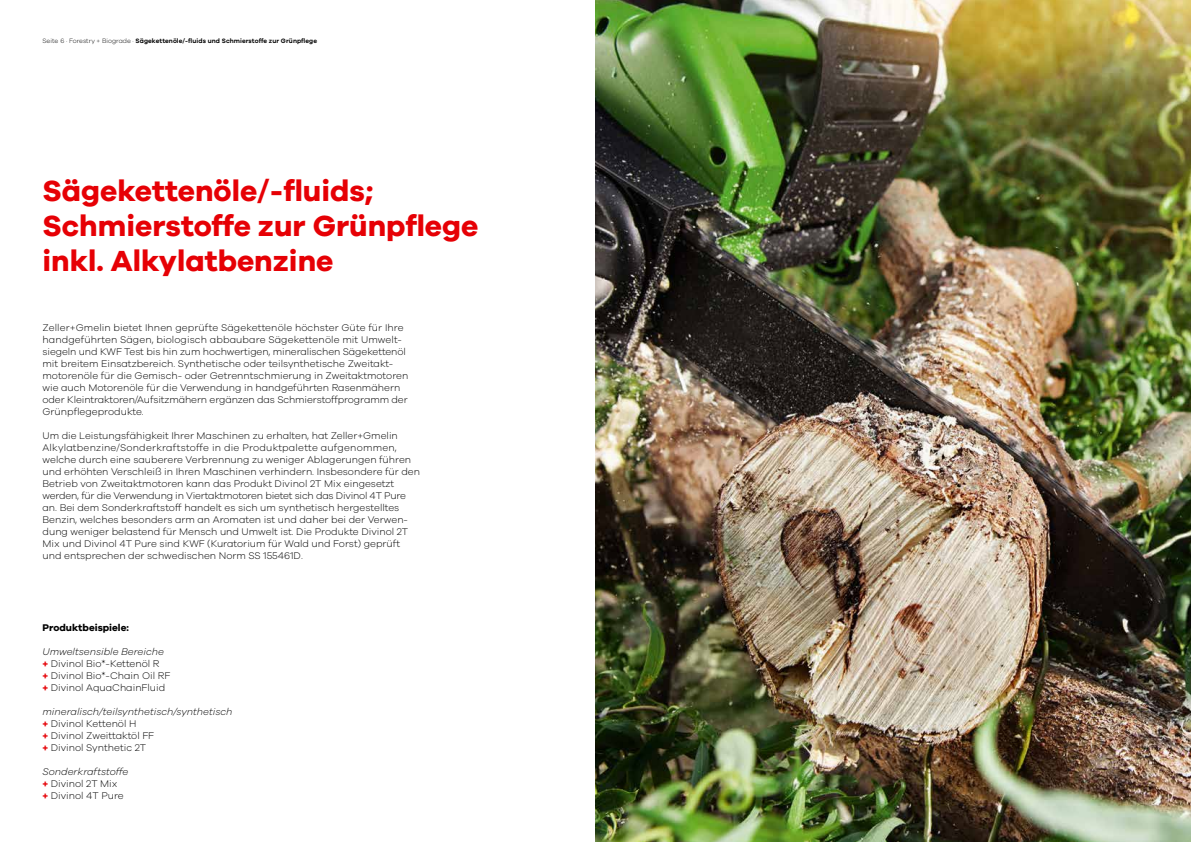
<style>
.page{position:relative;width:1191px;height:842px;background:#fff}
.page>*{position:absolute;margin:0;border:0;box-sizing:border-box;transform-origin:0 0}
.t1{font:700 30px/35px "Galano Grotesque";color:#e60005}
.t2{font:300 10px/12px "Galano Grotesque";color:#000}
.t3{font:700 10px "Galano Grotesque";color:#000}
.t4{font:600 6.5px "Galano Grotesque";letter-spacing:.01em;color:#000}
.s1{font-weight:300}
.s2{font-style:italic}
.s3{font-weight:700;color:#e60005}
</style>
<div class="page">
<img style="left:595px;top:0;width:596px;height:842px">
<p class="t4" style="left:43px;top:37px;width:276px"><span class="s1">Seite 6 · Forestry + Biograde ·</span> Sägekettenöle/-fluids und Schmierstoffe zur Grünpflege</p>
<h1 class="t1" style="left:43px;top:172px;width:437px">Sägekettenöle/-fluids;<br>Schmierstoffe zur Grünpflege inkl. Alkylatbenzine</h1>
<p class="t2" style="left:43px;top:322px;width:367px">Zeller+Gmelin bietet Ihnen geprüfte Sägekettenöle höchster Güte für Ihre handgeführten Sägen, biologisch abbaubare Sägekettenöle mit Umwelt&shy;siegeln und KWF Test bis hin zum hochwertigen, mineralischen Sägekettenöl mit breitem Einsatzbereich. Synthetische oder teilsynthetische Zweitakt&shy;motorenöle für die Gemisch- oder Getrenntschmierung in Zweitaktmotoren wie auch Motorenöle für die Verwendung in handgeführten Rasenmähern oder Kleintraktoren/Aufsitzmähern ergänzen das Schmierstoffprogramm der Grünpflegeprodukte.</p>
<p class="t2" style="left:43px;top:430px;width:379px">Um die Leistungsfähigkeit Ihrer Maschinen zu erhalten, hat Zeller+Gmelin Alkylatbenzine/Sonderkraftstoffe in die Produktpalette aufgenommen, welche durch eine sauberere Verbrennung zu weniger Ablagerungen führen und erhöhten Verschleiß in Ihren Maschinen verhindern. Insbesondere für den Betrieb von Zweitaktmotoren kann das Produkt Divinol 2T Mix eingesetzt werden, für die Verwendung in Viertaktmotoren bietet sich das Divinol 4T Pure an. Bei dem Sonderkraftstoff handelt es sich um synthetisch hergestelltes Benzin, welches besonders arm an Aromaten ist und daher bei der Verwen&shy;dung weniger belastend für Mensch und Umwelt ist. Die Produkte Divinol 2T Mix und Divinol 4T Pure sind KWF (Kuratorium für Wald und Forst) geprüft und entsprechen der schwedischen Norm SS 155461D.</p>
<p class="t3" style="left:43px;top:622px;width:88px">Produktbeispiele:</p>
<p class="t2" style="left:43px;top:646px;width:129px"><span class="s2">Umweltsensible Bereiche </span><span class="s3">+</span> Divinol Bio*-Kettenöl R<br><span class="s3">+</span> Divinol Bio*-Chain Oil RF <span class="s3">+</span> Divinol AquaChainFluid</p>
<p class="t2" style="left:43px;top:706px;width:191px"><span class="s2">mineralisch/teilsynthetisch/synthetisch </span><span class="s3">+</span> Divinol Kettenöl H<br><span class="s3">+</span> Divinol Zweittaktöl FF<br><span class="s3">+</span> Divinol Synthetic 2T</p>
<p class="t2" style="left:43px;top:766px;width:87px"><span class="s2">Sonderkraftstoffe </span><span class="s3">+</span> Divinol 2T Mix<br><span class="s3">+</span> Divinol 4T Pure</p>
</div>
